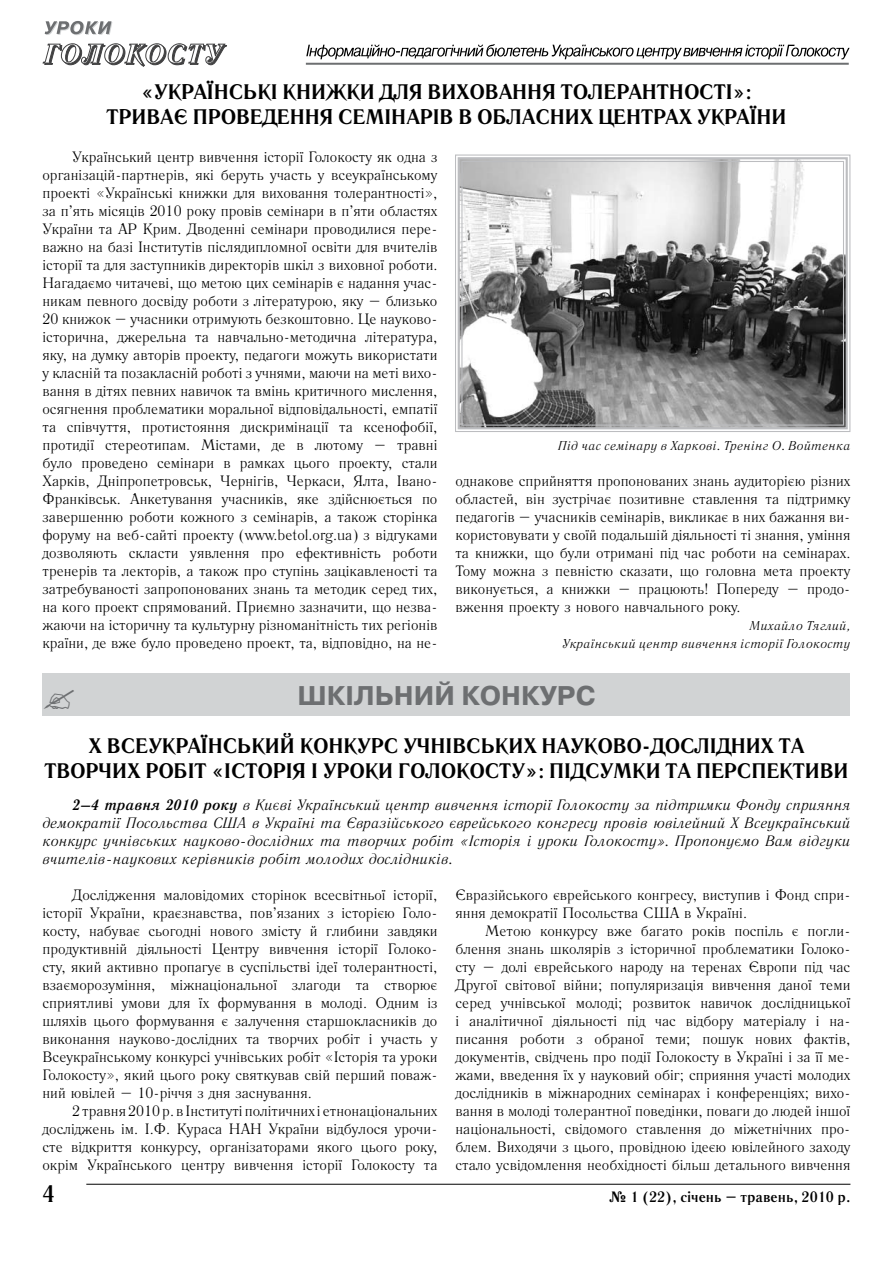
<style>
.page{position:relative;width:893px;height:1263px;background:#fff}
.page>*{position:absolute;margin:0;border:0;box-sizing:border-box;transform-origin:0 0}
.t1{font:700 27px "Pragmatica C";color:#6d6f71}
.t2{font:700 24px "Literaturnaya C";color:#000}
.t3{font:700 21px "Literaturnaya C";color:#000}
.t4{font:15px/18px "Literaturnaya C";color:#000;text-align:justify}
.t5{font:italic 15px/18px "Literaturnaya C";color:#000;text-align:justify}
.t6{font:700 15px "Literaturnaya C";color:#000}
.t7{font:italic 12.75px/18px "Literaturnaya C";letter-spacing:.02em;color:#000;text-align:right}
.s1{font-weight:700}
</style>
<div class="page">
<hr style="left:306px;top:63px;width:543px;height:1px;background:#6d6f71">
<hr style="left:306px;top:64px;width:543px;height:1px;background:#6d6f71">
<svg style="left:306px;top:44px;width:544px;height:15px"></svg>
<svg style="left:45px;top:21px;width:67px;height:14px"></svg>
<svg style="left:43px;top:43px;width:184px;height:24px"></svg>
<hr style="left:86px;top:1184px;width:764px;height:1px;background:#000">
<div style="left:43px;top:674px;width:807px;height:42px;background:#d1d3d4"></div>
<svg style="left:455px;top:154px;width:396px;height:278px"></svg>
<div style="left:458px;top:157px;width:390px;height:272px;border:2px solid #bcbdc0"></div>
<div style="left:461px;top:161px;width:383px;height:265px;border:1px solid #bcbdc0"></div>
<h3 class="t3" style="left:141px;top:79px;width:86px">«Українські</h3>
<h3 class="t3" style="left:283px;top:79px;width:17px">книжки</h3>
<h3 class="t3" style="left:380px;top:79px;width:16px">для</h3>
<h3 class="t3" style="left:427px;top:79px;width:58px">виховання</h3>
<h3 class="t3" style="left:561px;top:79px;width:15px">толерантності</h3>
<h3 class="t3" style="left:733px;top:79px;width:21px">»:</h3>
<h3 class="t3" style="left:106px;top:104px;width:15px">триває</h3>
<h3 class="t3" style="left:193px;top:104px;width:15px">проведення</h3>
<h3 class="t3" style="left:338px;top:104px;width:14px">семінарів</h3>
<h3 class="t3" style="left:458px;top:104px;width:64px">в обласни</h3>
<h3 class="t3" style="left:580px;top:104px;width:48px">х центра</h3>
<h3 class="t3" style="left:679px;top:104px;width:93px">х України</h3>
<p class="t4" style="left:43px;top:148px;width:396px;text-indent:30px">Український центр вивчення історії Голокосту як одна з організацій-партнерів, які беруть участь у всеукраїнському проекті «Українські книжки для виховання толерантності», за п’ять місяців 2010 року провів семінари в п’яти областях України та АР Крим. Дводенні семінари проводилися пере&shy;важно на базі Інститутів післядипломної освіти для вчителів історії та для заступників директорів шкіл з виховної роботи.<br>Нагадаємо читачеві, що метою цих семінарів є надання учас&shy;никам певного досвіду роботи з літературою, яку – близько 20 книжок – учасники отримують безкоштовно. Це науково&shy;історична, джерельна та навчально-методична література, яку, на думку авторів проекту, педагоги можуть використати у класній та позакласній роботі з учнями, маючи на меті вихо&shy;вання в дітях певних навичок та вмінь критичного мислення, осягнення проблематики моральної відповідальності, емпатії та співчуття, протистояння дискримінації та ксенофобії, протидії стереотипам. Містами, де в лютому – травні було проведено семінари в рамках цього проекту, стали Харків, Дніпропетровськ, Чернігів, Черкаси, Ялта, Івано-Франківськ. Анкетування учасників, яке здійснюється по завершенню роботи кожного з семінарів, а також сторінка форуму на веб-сайті проекту (www.betol.org.ua) з відгуками дозволяють скласти уявлення про ефективність роботи тренерів та лекторів, а також про ступінь зацікавленості та затребуваності запропонованих знань та методик серед тих, на кого проект спрямований. Приємно зазначити, що незва&shy;жаючи на історичну та культурну різноманітність тих регіонів країни, де вже було проведено проект, та, відповідно, на не-</p>
<p class="t7" style="left:558px;top:437px;width:294px">Під час семінару в Харкові. Тренінг О. Войтенка</p>
<p class="t4" style="left:455px;top:472px;width:396px">однакове сприйняття пропонованих знань аудиторією різних областей, він зустрічає позитивне ставлення та підтримку педагогів – учасників семінарів, викликає в них бажання ви&shy;користовувати у своїй подальшій діяльності ті знання, уміння та книжки, що були отримані під час роботи на семінарах.<br>Тому можна з певністю сказати, що головна мета проекту виконується, а книжки – працюють! Попереду – продо&shy;вження проекту з нового навчального року.</p>
<p class="t7" style="left:563px;top:617px;width:289px">Михайло Тяглий,<br>Український центр вивчення історії Голокосту</p>
<h1 class="t1" style="left:298px;top:681px;width:184px">ШКІЛЬНИЙ КОНК</h1>
<h1 class="t1" style="left:540px;top:681px;width:57px">УРС</h1>
<h3 class="t3" style="left:89px;top:733px;width:47px">Х Всеукра</h3>
<h3 class="t3" style="left:201px;top:733px;width:22px">їнський</h3>
<h3 class="t3" style="left:300px;top:733px;width:15px">конкурс</h3>
<h3 class="t3" style="left:403px;top:733px;width:15px">учнівськи</h3>
<h3 class="t3" style="left:523px;top:733px;width:34px">х науково</h3>
<h3 class="t3" style="left:642px;top:733px;width:24px">-дослідни</h3>
<h3 class="t3" style="left:761px;top:733px;width:33px">х та</h3>
<h3 class="t3" style="left:44px;top:758px;width:15px">творчи</h3>
<h3 class="t3" style="left:127px;top:758px;width:118px">х робіт «Історія</h3>
<h3 class="t3" style="left:311px;top:758px;width:27px">і уроки</h3>
<h3 class="t3" style="left:398px;top:758px;width:28px">Голокосту</h3>
<h3 class="t3" style="left:525px;top:758px;width:39px">»: підсумки</h3>
<h3 class="t3" style="left:666px;top:758px;width:46px">та перспективи</h3>
<p class="t5" style="left:43px;top:796px;width:809px;text-indent:30px"><span class="s1">2–4 травня 2010 року</span> в Києві Український центр вивчення історії Голокосту за підтримки Фонду сприяння демократії Посольства США в Україні та Євразійського єврейського конгресу провів ювілейний Х Всеукраїнський конкурс учнівських науково-дослідних та творчих робіт «Історія і уроки Голокосту». Пропонуємо Вам відгуки вчителів-наукових керівників робіт молодих дослідників.</p>
<p class="t4" style="left:43px;top:886px;width:396px;text-indent:30px">Дослідження маловідомих сторінок всесвітньої історії, історії України, краєзнавства, пов’язаних з історією Голо&shy;косту, набуває сьогодні нового змісту й глибини завдяки продуктивній діяльності Центру вивчення історії Голоко&shy;сту, який активно пропагує в суспільстві ідеї толерантності, взаєморозуміння, міжнаціональної злагоди та створює сприятливі умови для їх формування в молоді. Одним із шляхів цього формування є залучення старшокласників до виконання науково-дослідних та творчих робіт і участь у Всеукраїнському конкурсі учнівських робіт «Історія та уроки Голокосту», який цього року святкував свій перший поваж&shy;ний ювілей – 10-річчя з дня заснування.</p>
<p class="t4" style="left:43px;top:1102px;width:396px;text-indent:30px">2 травня 2010 р. в Інституті політичних і етнонаціональних досліджень ім. І.Ф. Кураса НАН України відбулося урочи&shy;сте відкриття конкурсу, організаторами якого цього року, окрім Українського центру вивчення історії Голокосту та</p>
<p class="t4" style="left:455px;top:886px;width:396px">Євразійського єврейського конгресу, виступив і Фонд спри&shy;яння демократії Посольства США в Україні.</p>
<p class="t4" style="left:455px;top:922px;width:396px;text-indent:30px">Метою конкурсу вже багато років поспіль є погли&shy;блення знань школярів з історичної проблематики Голоко&shy;сту – долі єврейського народу на теренах Європи під час Другої світової війни; популяризація вивчення даної теми серед учнівської молоді; розвиток навичок дослідницької і аналітичної діяльності під час відбору матеріалу і на&shy;писання роботи з обраної теми; пошук нових фактів, документів, свідчень про події Голокосту в Україні і за її ме&shy;жами, введення їх у науковий обіг; сприяння участі молодих дослідників в міжнародних семінарах і конференціях; вихо&shy;вання в молоді толерантної поведінки, поваги до людей іншої національності, свідомого ставлення до міжетнічних про&shy;блем. Виходячи з цього, провідною ідеєю ювілейного заходу стало усвідомлення необхідності більш детального вивчення</p>
<h2 class="t2" style="left:43px;top:1179px;width:14px">4</h2>
<p class="t6" style="left:609px;top:1187px;width:243px">№ 1 (22), січень – травень, 2010 р.</p>
</div>
